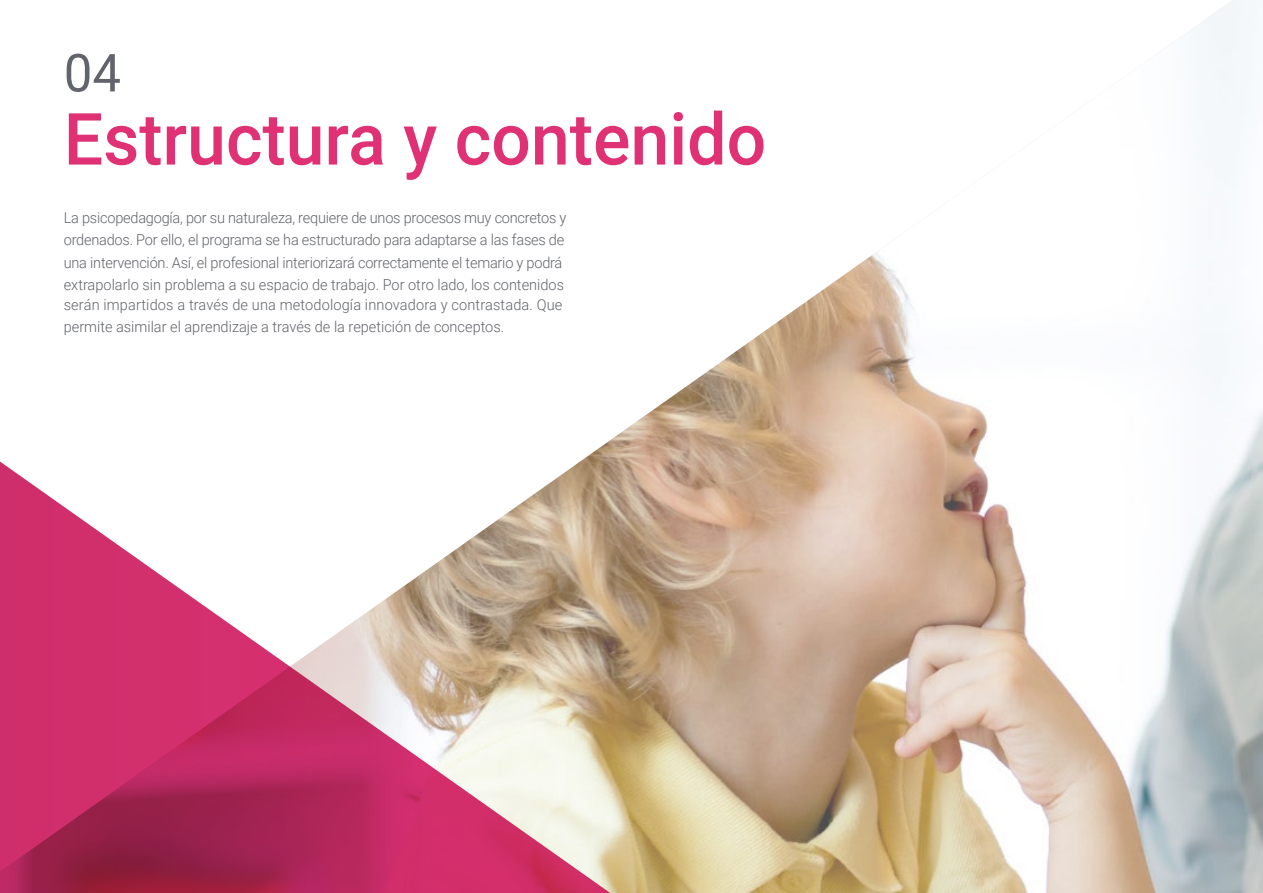
<style>
.page{position:relative;width:1263px;height:893px;background:#fff}
.page>*{position:absolute;margin:0;border:0;box-sizing:border-box;transform-origin:0 0}
.t1{font:500 72px "Roboto";color:#df3174}
.t2{font:52.5px "Roboto";color:#61646a}
.t3{font:300 15px/22.5px "Roboto";letter-spacing:-.015em;color:#61646a}
</style>
<div class="page">
<img style="left:602px;top:0;width:661px;height:893px">
<svg style="left:0;top:446px;width:640px;height:447px"></svg>
<h2 class="t2" style="left:64px;top:36px;width:59px">04</h2>
<h1 class="t1" style="left:64px;top:89px;width:704px">Estructura y contenido</h1>
<p class="t3" style="left:64px;top:205px;width:504px">La psicopedagogía, por su naturaleza, requiere de unos procesos muy concretos y ordenados. Por ello, el programa se ha estructurado para adaptarse a las fases de una intervención. Así, el profesional interiorizará correctamente el temario y podrá extrapolarlo sin problema a su espacio de trabajo. Por otro lado, los contenidos</p>
<p class="t3" style="left:64px;top:292px;width:500px">serán impartidos a través de una metodología innovadora y contrastada. Que permite asimilar el aprendizaje a través de la repetición de conceptos.</p>
</div>
